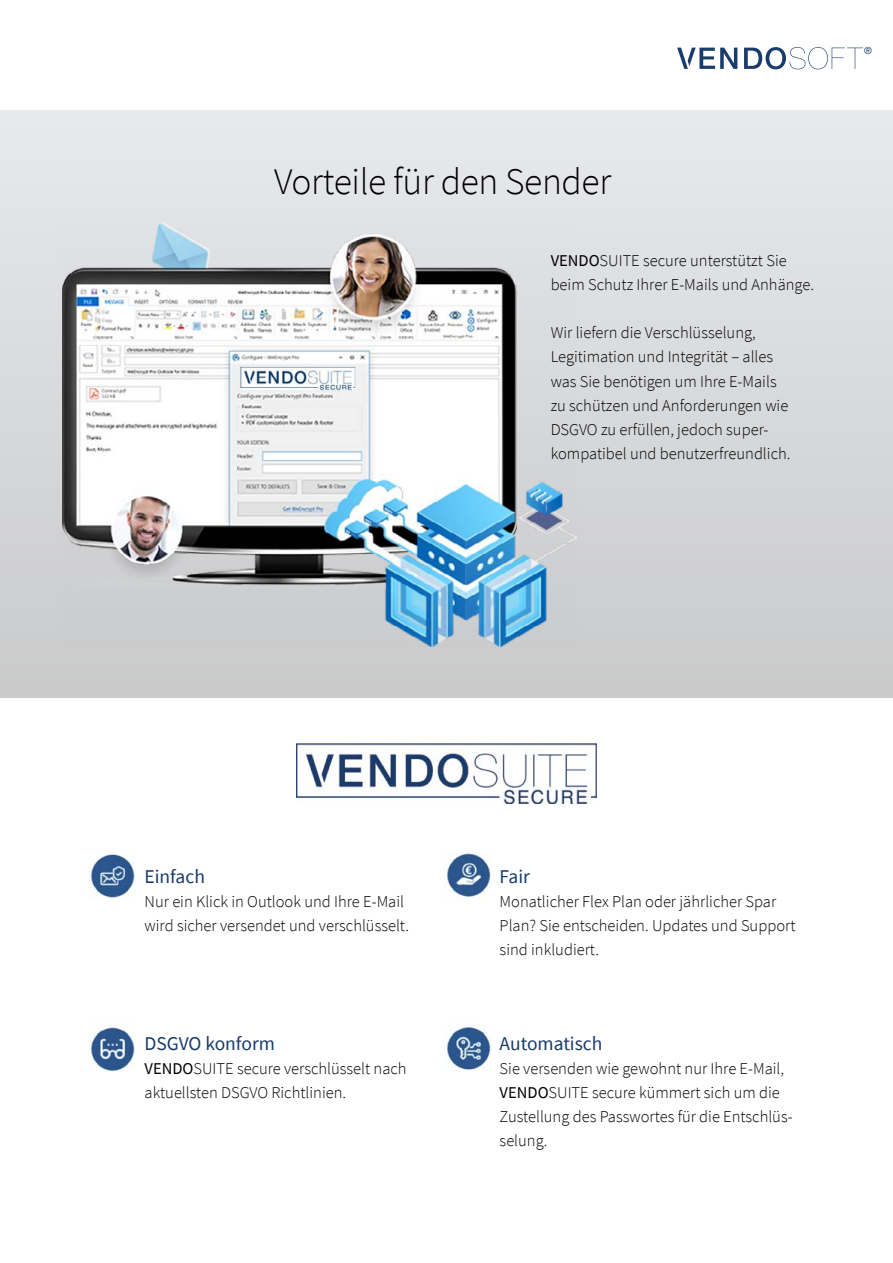
<style>
.page{position:relative;width:893px;height:1263px;background:#fff}
.page>*{position:absolute;margin:0;border:0;box-sizing:border-box;transform-origin:0 0}
.t1{font:300 37.5px "Source Sans Pro";letter-spacing:-.01em;color:#000}
.t2{font:19.5px "Source Sans Pro";color:#183b6a}
.t3{font:300 16.5px/24px "Source Sans Pro";color:#000}
.t4{font:9.75px "Helvetica Neue LT Pro";color:#193c6c}
.s1{font-weight:400}
</style>
<div class="page">
<div style="left:0;top:111px;width:893px;height:586px;background:linear-gradient(to bottom,#e7e9ec,#c9c9ca)"></div>
<svg style="left:744px;top:47px;width:119px;height:22px"></svg>
<svg style="left:677px;top:48px;width:60px;height:21px"></svg>
<img style="left:63px;top:223px;width:514px;height:424px">
<img style="left:90px;top:854px;width:45px;height:44px">
<img style="left:446px;top:853px;width:45px;height:44px">
<img style="left:87px;top:1023px;width:49px;height:49px">
<img style="left:443px;top:1026px;width:48px;height:44px">
<img style="left:297px;top:743px;width:300px;height:60px">
<h1 class="t1" style="left:274px;top:159px;width:339px">Vorteile für den Sender</h1>
<p class="t3" style="left:551px;top:249px;width:265px"><span class="s1">VENDO</span>SUITE secure unterstützt Sie beim Schutz Ihrer E-Mails und Anhänge.</p>
<p class="t3" style="left:551px;top:321px;width:241px">Wir liefern die Verschlüsselung, Legitimation und Integrität – alles was Sie benötigen um Ihre E-Mails zu schützen und Anforderungen wie DSGVO zu erfüllen, jedoch super&shy;kompatibel und benutzerfreundlich.</p>
<p class="t4" style="left:864px;top:45px;width:9px">®</p>
<p class="t2" style="left:145px;top:864px;width:62px">Einfach</p>
<p class="t3" style="left:145px;top:889px;width:266px">Nur ein Klick in Outlook und Ihre E-Mail wird sicher versendet und verschlüsselt.</p>
<p class="t2" style="left:145px;top:1031px;width:132px">DSGVO konform</p>
<p class="t3" style="left:145px;top:1057px;width:264px"><span class="s1">VENDO</span>SUITE secure verschlüsselt nach aktuellsten DSGVO Richtlinien.</p>
<p class="t2" style="left:500px;top:864px;width:32px">Fair</p>
<p class="t3" style="left:500px;top:889px;width:297px">Monatlicher Flex Plan oder jährlicher Spar<br>Plan? Sie entscheiden. Updates und Support sind inkludiert.</p>
<p class="t2" style="left:500px;top:1031px;width:104px">Automatisch</p>
<p class="t3" style="left:500px;top:1057px;width:295px">Sie versenden wie gewohnt nur Ihre E-Mail, <span class="s1">VENDO</span>SUITE secure kümmert sich um die Zustellung des Passwortes für die Entschlüs&shy;selung.</p>
</div>
